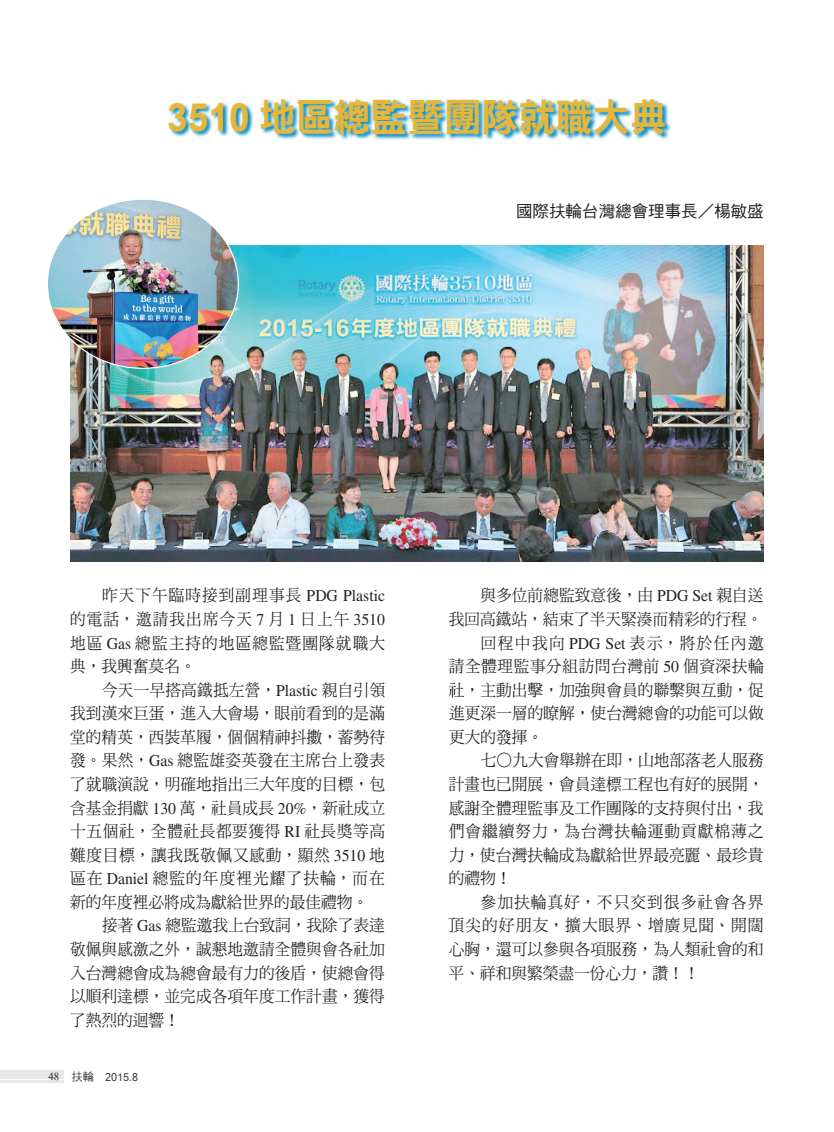
<style>
.page{position:relative;width:834px;height:1132px;background:#fff}
.page>*{position:absolute;margin:0;border:0;box-sizing:border-box;transform-origin:0 0}
.t1{font:39px "DF Hei Std W9";color:#e5b639;scale:.95 1}
.t2{font:16.5px/23.5px "DF Ming Std W5";letter-spacing:.005em;color:#231f20;text-align:justify;scale:.95 1}
.t3{font:16.5px "DF Ming Std W5";letter-spacing:.07em;color:#231f20;scale:.95 1}
.t4{font:16.5px "DF Ming Std W5";letter-spacing:.035em;color:#231f20;scale:.95 1}
.t5{font:16.5px "DF Ming Std W5";letter-spacing:.09em;color:#231f20;scale:.95 1}
.t6{font:16.5px "DF Ming Std W5";letter-spacing:.065em;color:#231f20;scale:.95 1}
.t7{font:16.5px "DF Hei Std W5";color:#231f20}
.t8{font:12px "Latha";color:#3e3e3f}
.s1{font-family:"Arial";font-weight:700}
.s2{font-family:"Times LT Std"}
.s3{font-family:"Aparajita";font-size:13.5px;color:#231f20}
.s4{font-family:"DF Hei W5 WIN BF";font-size:11.25px}
</style>
<div class="page">
<img style="left:71px;top:263px;width:692px;height:298px">
<svg style="left:169px;top:99px;width:595px;height:164px"></svg>
<img style="left:49px;top:199px;width:189px;height:169px">
<div style="left:0;top:1069px;width:64px;height:9px;background:#e6e7e9"></div>
<hr style="left:0;top:1080px;width:64px;height:2px;background:#e6e7e9">
<h1 class="t1" style="left:167px;top:96px;width:527px"><span class="s1">3510</span> 地區總監暨團隊就職大典</h1>
<p class="t7" style="left:516px;top:202px;width:249px">國際扶輪台灣總會理事長／楊敏盛</p>
<p class="t2" style="left:70px;top:583px;width:333px;text-indent:32px">昨天下午臨時接到副理事長 <span class="s2">PDG Plastic</span>的電話，邀請我出席今天 <span class="s2">7</span> 月 <span class="s2">1</span> 日上午 <span class="s2">3510</span>地區 <span class="s2">Gas</span> 總監主持的地區總監暨團隊就職大典，我興奮莫名。</p>
<p class="t2" style="left:70px;top:677px;width:333px;text-indent:32px">今天一早搭高鐵抵左營，<span class="s2">Plastic</span> 親自引領我到漢來巨蛋，進入大會場，眼前看到的是滿堂的精英，西裝革履，個個精神抖擻，蓄勢待發。果然，<span class="s2">Gas</span> 總監雄姿英發在主席台上發表了就職演說，明確地指出三大年度的目標，包含基金捐獻 <span class="s2">130</span> 萬，社員成長 <span class="s2">20%</span>，新社成立十五個社，全體社長都要獲得 <span class="s2">RI</span> 社長獎等高難度目標，讓我既敬佩又感動，顯然 <span class="s2">3510</span> 地區在 <span class="s2">Daniel</span> 總監的年度裡光耀了扶輪，而在新的年度裡必將成為獻給世界的最佳禮物。</p>
<p class="t2" style="left:70px;top:913px;width:333px;text-indent:32px">接著 <span class="s2">Gas</span> 總監邀我上台致詞，我除了表達敬佩與感激之外，誠懇地邀請全體與會各社加入台灣總會成為總會最有力的後盾，使總會得以順利達標，並完成各項年度工作計畫，獲得了熱烈的迴響！</p>
<p class="t8" style="left:49px;top:1066px;width:91px"><span class="s3">48</span> <span class="s4">扶輪　</span>2015.8</p>
<p class="t2" style="left:480px;top:583px;width:299px">與多位前總監致意後，由 <span class="s2">PDG Set</span> 親自送</p>
<p class="t2" style="left:448px;top:606px;width:332px">我回高鐵站，結束了半天緊湊而精彩的行程。</p>
<p class="t5" style="left:480px;top:633px;width:299px">回程中我向 <span class="s2">PDG Set</span> 表示，將於任內邀</p>
<p class="t4" style="left:449px;top:657px;width:333px">請全體理監事分組訪問台灣前 <span class="s2">50</span> 個資深扶輪</p>
<p class="t2" style="left:449px;top:677px;width:333px">社，主動出擊，加強與會員的聯繫與互動，促</p>
<p class="t2" style="left:449px;top:701px;width:333px">進更深一層的瞭解，使台灣總會的功能可以做</p>
<p class="t2" style="left:449px;top:724px;width:100px">更大的發揮。</p>
<p class="t2" style="left:481px;top:748px;width:299px">七○九大會舉辦在即，山地部落老人服務</p>
<p class="t2" style="left:449px;top:771px;width:333px">計畫也已開展，會員達標工程也有好的展開，</p>
<p class="t2" style="left:448px;top:795px;width:333px">感謝全體理監事及工作團隊的支持與付出，我</p>
<p class="t6" style="left:448px;top:822px;width:333px">們會繼續努力，為台灣扶輪運動貢獻棉薄之</p>
<p class="t2" style="left:448px;top:842px;width:333px">力，使台灣扶輪成為獻給世界最亮麗、最珍貴</p>
<p class="t2" style="left:448px;top:866px;width:68px">的禮物！</p>
<p class="t3" style="left:480px;top:892px;width:299px">參加扶輪真好，不只交到很多社會各界</p>
<p class="t3" style="left:448px;top:916px;width:333px">頂尖的好朋友，擴大眼界、增廣見聞、開闊</p>
<p class="t2" style="left:448px;top:936px;width:333px">心胸，還可以參與各項服務，為人類社會的和</p>
<p class="t2" style="left:448px;top:960px;width:266px">平、祥和與繁榮盡一份心力，讚！！</p>
</div>
